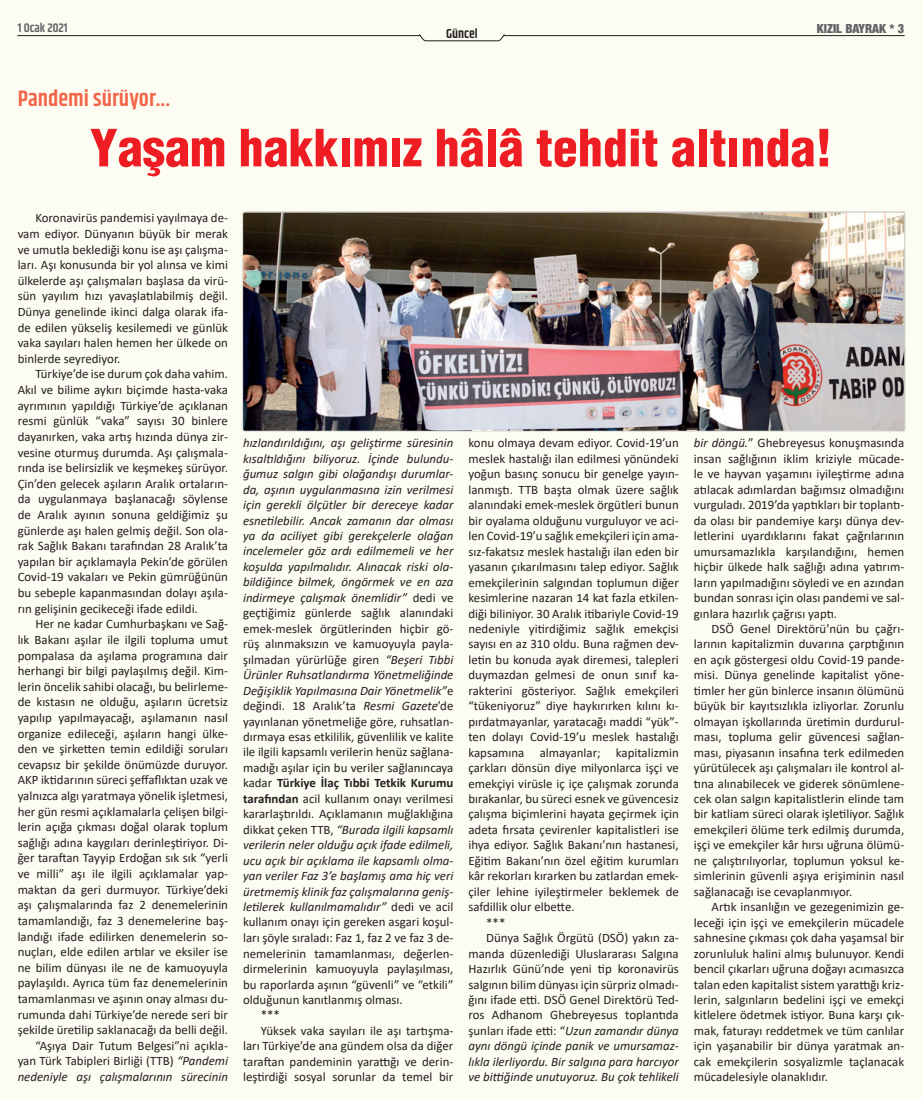
<style>
.page{position:relative;width:922px;height:1099px;background:#fff}
.page>*{position:absolute;margin:0;border:0;box-sizing:border-box;transform-origin:0 0}
.ana_başlık{font:900 condensed 50px "Helvetica";color:#ee1d23}
.üst_başlık{font:600 22.5px "Khand";color:#f26648}
.t1{font:600 13.12px "Khand";color:#231f20}
.t2{font:12.88px/15.5px "Calibri";color:#231f20;text-align:justify}
.t3{font:italic 12.88px/15.5px "Calibri";color:#231f20;text-align:justify}
.t4{font:900 condensed 12.5px "Helvetica Neue";color:#636366}
.t5{font:600 12.5px "Khand";color:#636366}
.s1{font-style:italic}
.s2{font-style:normal}
.s3{font-weight:700;font-style:normal}
</style>
<div class="page">
<div style="left:0;top:0;width:921px;height:1098px;background:#fdfcf3"></div>
<hr style="left:18px;top:35px;width:402px;height:1px;background:#231f20">
<hr style="left:503px;top:35px;width:400px;height:1px;background:#231f20">
<svg style="left:419px;top:34px;width:85px;height:7px"></svg>
<img style="left:243px;top:213px;width:660px;height:218px">
<p class="t5" style="left:18px;top:20px;width:52px">1 Ocak 2021</p>
<p class="t4" style="left:816px;top:20px;width:89px">KIZIL BAYRAK * 3</p>
<p class="t1" style="left:446px;top:25px;width:33px">Güncel</p>
<p class="üst_başlık" style="left:18px;top:84px;width:154px">Pandemi sürüyor...</p>
<p class="ana_başlık" style="left:90px;top:117px;width:743px">Yaşam hakkımız hâlâ tehdit altında!</p>
<p class="t2" style="left:18px;top:210px;width:212px;text-indent:18px">Koronavirüs pandemisi yayılmaya de&shy;vam ediyor. Dünyanın büyük bir merak ve umutla beklediği konu ise aşı çalışma&shy;ları. Aşı konusunda bir yol alınsa ve kimi ülkelerde aşı çalışmaları başlasa da virü&shy;sün yayılım hızı yavaşlatılabilmiş değil.<br>Dünya genelinde ikinci dalga olarak ifa&shy;de edilen yükseliş kesilemedi ve günlük vaka sayıları halen hemen her ülkede on binlerde seyrediyor.</p>
<p class="t2" style="left:18px;top:366px;width:212px;text-indent:18px">Türkiye’de ise durum çok daha vahim.<br>Akıl ve bilime aykırı biçimde hasta-vaka ayrımının yapıldığı Türkiye’de açıklanan resmi günlük “vaka” sayısı 30 binlere dayanırken, vaka artış hızında dünya zir&shy;vesine oturmuş durumda. Aşı çalışmala&shy;rında ise belirsizlik ve keşmekeş sürüyor.<br>Çin’den gelecek aşıların Aralık ortaların&shy;da uygulanmaya başlanacağı söylense de Aralık ayının sonuna geldiğimiz şu günlerde aşı halen gelmiş değil. Son ola&shy;rak Sağlık Bakanı tarafından 28 Aralık’ta yapılan bir açıklamayla Pekin’de görülen Covid-19 vakaları ve Pekin gümrüğünün bu sebeple kapanmasından dolayı aşıla&shy;rın gelişinin gecikeceği ifade edildi.</p>
<p class="t2" style="left:18px;top:616px;width:212px;text-indent:18px">Her ne kadar Cumhurbaşkanı ve Sağ&shy;lık Bakanı aşılar ile ilgili topluma umut pompalasa da aşılama programına dair herhangi bir bilgi paylaşılmış değil. Kim&shy;lerin öncelik sahibi olacağı, bu belirleme&shy;de kıstasın ne olduğu, aşıların ücretsiz yapılıp yapılmayacağı, aşılamanın nasıl organize edileceği, aşıların hangi ülke&shy;den ve şirketten temin edildiği soruları cevapsız bir şekilde önümüzde duruyor.<br>AKP iktidarının süreci şeffaflıktan uzak ve yalnızca algı yaratmaya yönelik işletmesi, her gün resmi açıklamalarla çelişen bilgi&shy;lerin açığa çıkması doğal olarak toplum sağlığı adına kaygıları derinleştiriyor. Di&shy;ğer taraftan Tayyip Erdoğan sık sık “yerli ve milli” aşı ile ilgili açıklamalar yap&shy;maktan da geri durmuyor. Türkiye’deki aşı çalışmalarında faz 2 denemelerinin tamamlandığı, faz 3 denemelerine baş&shy;landığı ifade edilirken denemelerin so&shy;nuçları, elde edilen artılar ve eksiler ise ne bilim dünyası ile ne de kamuoyuyla paylaşıldı. Ayrıca tüm faz denemelerinin tamamlanması ve aşının onay alması du&shy;rumunda dahi Türkiye’de nerede seri bir şekilde üretilip saklanacağı da belli değil.</p>
<p class="t2" style="left:18px;top:1037px;width:212px;text-indent:18px">“Aşıya Dair Tutum Belgesi”ni açıkla&shy;yan Türk Tabipleri Birliği (TTB) <span class="s1">“Pandemi nedeniyle aşı çalışmalarının sürecinin</span></p>
<p class="t3" style="left:243px;top:434px;width:212px">hızlandırıldığını, aşı geliştirme süresinin kısaltıldığını biliyoruz. İçinde bulundu&shy;ğumuz salgın gibi olağandışı durumlar&shy;da, aşının uygulanmasına izin verilmesi için gerekli ölçütler bir dereceye kadar esnetilebilir. Ancak zamanın dar olması ya da aciliyet gibi gerekçelerle olağan incelemeler göz ardı edilmemeli ve her koşulda yapılmalıdır. Alınacak riski ola&shy;bildiğince bilmek, öngörmek ve en aza indirmeye çalışmak önemlidir” <span class="s2">dedi ve geçtiğimiz günlerde sağlık alanındaki emek-meslek örgütlerinden hiçbir gö&shy;rüş alınmaksızın ve kamuoyuyla payla&shy;şılmadan yürürlüğe giren</span> “Beşeri Tıbbi Ürünler Ruhsatlandırma Yönetmeliğinde Değişiklik Yapılmasına Dair Yönetmelik”<span class="s2">e değindi. 18 Aralık’ta</span> Resmi Gazete<span class="s2">’de yayınlanan yönetmeliğe göre, ruhsatlan&shy;dırmaya esas etkililik, güvenlilik ve kalite ile ilgili kapsamlı verilerin henüz sağlana&shy;madığı aşılar için bu veriler sağlanıncaya kadar</span> <span class="s3">Türkiye İlaç Tıbbi Tetkik Kurumu tarafından</span> <span class="s2">acil kullanım onayı verilmesi kararlaştırıldı. Açıklamanın muğlaklığına dikkat çeken TTB,</span> “Burada ilgili kapsamlı verilerin neler olduğu açık ifade edilmeli, ucu açık bir açıklama ile kapsamlı olma&shy;yan veriler Faz 3’e başlamış ama hiç veri üretmemiş klinik faz çalışmalarına geniş&shy;letilerek kullanılmamalıdır” <span class="s2">dedi ve acil kullanım onayı için gereken asgari koşul&shy;ları şöyle sıraladı: Faz 1, faz 2 ve faz 3 de&shy;nemelerinin tamamlanması, değerlen&shy;dirmelerinin kamuoyuyla paylaşılması, bu raporlarda aşının “güvenli” ve “etkili” olduğunun kanıtlanmış olması.</span></p>
<p class="t2" style="left:261px;top:1007px;width:21px">***</p>
<p class="t2" style="left:243px;top:1022px;width:212px;text-indent:18px">Yüksek vaka sayıları ile aşı tartışma&shy;ları Türkiye’de ana gündem olsa da diğer taraftan pandeminin yarattığı ve derin&shy;leştirdiği sosyal sorunlar da temel bir</p>
<p class="t2" style="left:468px;top:435px;width:212px">konu olmaya devam ediyor. Covid-19’un meslek hastalığı ilan edilmesi yönündeki yoğun basınç sonucu bir genelge yayın&shy;lanmıştı. TTB başta olmak üzere sağlık alanındaki emek-meslek örgütleri bunun bir oyalama olduğunu vurguluyor ve aci&shy;len Covid-19’u sağlık emekçileri için ama&shy;sız-fakatsız meslek hastalığı ilan eden bir yasanın çıkarılmasını talep ediyor. Sağlık emekçilerinin salgından toplumun diğer kesimlerine nazaran 14 kat fazla etkilen&shy;diği biliniyor. 30 Aralık itibariyle Covid-19 nedeniyle yitirdiğimiz sağlık emekçisi sayısı en az 310 oldu. Buna rağmen dev&shy;letin bu konuda ayak diremesi, talepleri duymazdan gelmesi de onun sınıf ka&shy;rakterini gösteriyor. Sağlık emekçileri “tükeniyoruz” diye haykırırken kılını kı&shy;pırdatmayanlar, yaratacağı maddi “yük”- ten dolayı Covid-19’u meslek hastalığı kapsamına almayanlar; kapitalizmin çarkları dönsün diye milyonlarca işçi ve emekçiyi virüsle iç içe çalışmak zorunda bırakanlar, bu süreci esnek ve güvencesiz çalışma biçimlerini hayata geçirmek için adeta fırsata çevirenler kapitalistleri ise ihya ediyor. Sağlık Bakanı’nın hastanesi, Eğitim Bakanı’nın özel eğitim kurumları kâr rekorları kırarken bu zatlardan emek&shy;çiler lehine iyileştirmeler beklemek de safdillik olur elbette.</p>
<p class="t2" style="left:486px;top:914px;width:21px">***</p>
<p class="t2" style="left:468px;top:929px;width:212px;text-indent:18px">Dünya Sağlık Örgütü (DSÖ) yakın za&shy;manda düzenlediği Uluslararası Salgına Hazırlık Günü’nde yeni tip koronavirüs salgının bilim dünyası için sürpriz olmadı&shy;ğını ifade etti. DSÖ Genel Direktörü Ted&shy;ros Adhanom Ghebreyesus toplantıda şunları ifade etti: “<span class="s1">Uzun zamandır dünya aynı döngü içinde panik ve umursamaz&shy;lıkla ilerliyordu. Bir salgına para harcıyor ve bittiğinde unutuyoruz. Bu çok tehlikeli</span></p>
<p class="t2" style="left:693px;top:435px;width:212px"><span class="s1">bir döngü.</span>” Ghebreyesus konuşmasında insan sağlığının iklim kriziyle mücade&shy;le ve hayvan yaşamını iyileştirme adına atılacak adımlardan bağımsız olmadığını vurguladı. 2019’da yaptıkları bir toplantı&shy;da olası bir pandemiye karşı dünya dev&shy;letlerini uyardıklarını fakat çağrılarının umursamazlıkla karşılandığını, hemen hiçbir ülkede halk sağlığı adına yatırım&shy;ların yapılmadığını söyledi ve en azından bundan sonrası için olası pandemi ve sal&shy;gınlara hazırlık çağrısı yaptı.</p>
<p class="t2" style="left:693px;top:620px;width:212px;text-indent:18px">DSÖ Genel Direktörü’nün bu çağrı&shy;larının kapitalizmin duvarına çarptığının en açık göstergesi oldu Covid-19 pande&shy;misi. Dünya genelinde kapitalist yöne&shy;timler her gün binlerce insanın ölümünü büyük bir kayıtsızlıkla izliyorlar. Zorunlu olmayan işkollarında üretimin durdurul&shy;ması, topluma gelir güvencesi sağlan&shy;ması, piyasanın insafına terk edilmeden yürütülecek aşı çalışmaları ile kontrol al&shy;tına alınabilecek ve giderek sönümlene&shy;cek olan salgın kapitalistlerin elinde tam bir katliam süreci olarak işletiliyor. Sağlık emekçileri ölüme terk edilmiş durumda, işçi ve emekçiler kâr hırsı uğruna ölümü&shy;ne çalıştırılıyorlar, toplumun yoksul ke&shy;simlerinin güvenli aşıya erişiminin nasıl sağlanacağı ise cevaplanmıyor.</p>
<p class="t2" style="left:693px;top:898px;width:212px;text-indent:18px">Artık insanlığın ve gezegenimizin ge&shy;leceği için işçi ve emekçilerin mücadele sahnesine çıkması çok daha yaşamsal bir zorunluluk halini almış bulunuyor. Kendi bencil çıkarları uğruna doğayı acımasızca talan eden kapitalist sistem yarattığı kriz&shy;lerin, salgınların bedelini işçi ve emekçi kitlelere ödetmek istiyor. Buna karşı çık&shy;mak, faturayı reddetmek ve tüm canlılar için yaşanabilir bir dünya yaratmak an&shy;cak emekçilerin sosyalizmle taçlanacak mücadelesiyle olanaklıdır.</p>
</div>
